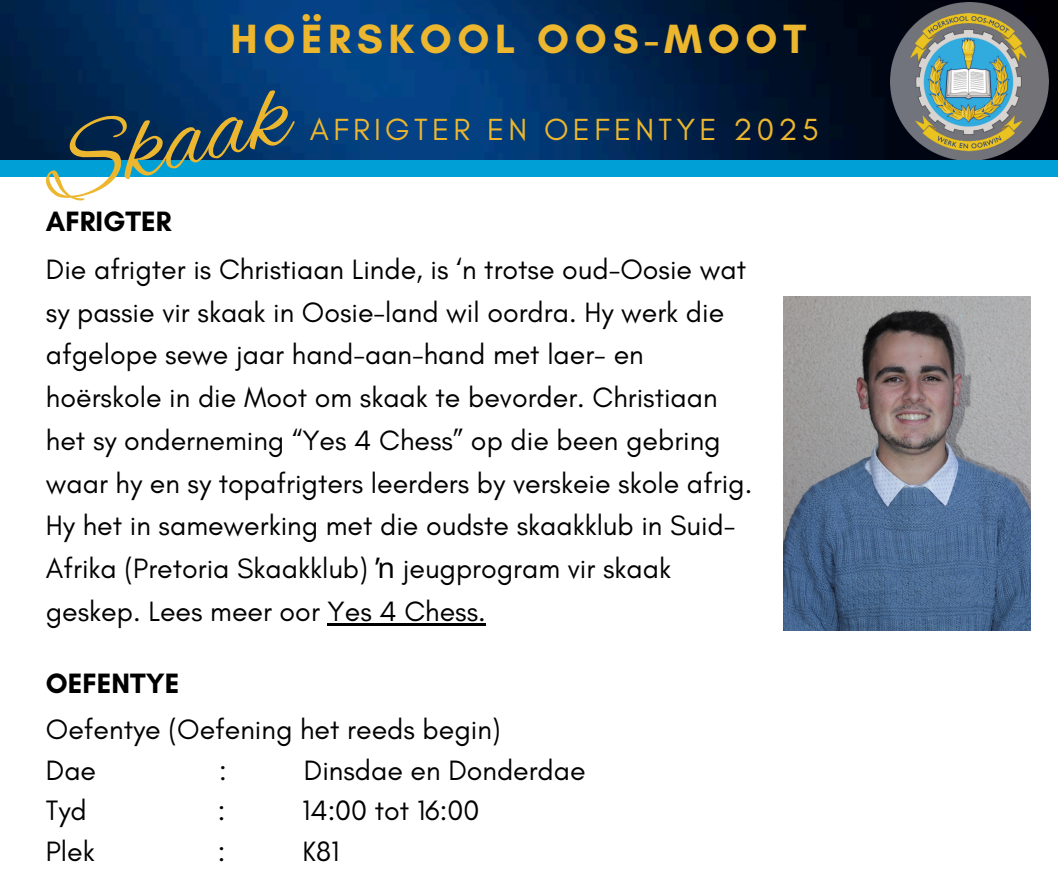
<style>
.page{position:relative;width:1058px;height:887px;background:#fff}
.page>*{position:absolute;margin:0;border:0;box-sizing:border-box;transform-origin:0 0}
.t1{font:105.6px "Alex Brush";color:#ecb62f}
.t2{font:700 41.7px "Glacial Indifference";letter-spacing:.135em;color:#ecb62f}
.t3{font:31.05px "Glacial Indifference";letter-spacing:.135em;color:#ecb62f}
.t4{font:28.5px/42.8px "Glacial Indifference";color:#000}
.t5{font:700 28.5px "Glacial Indifference";color:#000}
.s1{font-family:"Noto Sans"}
</style>
<div class="page">
<img style="left:0;top:0;width:1058px;height:163px">
<img style="left:890px;top:2px;width:158px;height:159px">
<div style="left:0;top:161px;width:1057px;height:16px;background:#009fd6"></div>
<hr style="left:327px;top:623px;width:159px;height:2px;background:#000">
<img style="left:783px;top:297px;width:247px;height:333px">
<p class="t2" style="left:230px;top:13px;width:577px">HOËRSKOOL OOS-MOOT</p>
<p class="t1" style="left:32px;top:111px;width:251px;rotate:-13deg">Skaak</p>
<p class="t3" style="left:310px;top:110px;width:510px">AFRIGTER EN OEFENTYE 2025</p>
<p class="t5" style="left:46px;top:204px;width:127px">AFRIGTER</p>
<h2 class="t4" style="left:46px;top:247px;width:708px">Die afrigter is Christiaan Linde, is ‘n trotse oud-Oosie wat sy passie vir skaak in Oosie-land wil oordra. Hy werk die afgelope sewe jaar hand-aan-hand met laer- en hoërskole in die Moot om skaak te bevorder. Christiaan het sy onderneming “Yes 4 Chess” op die been gebring waar hy en sy topafrigters leerders by verskeie skole afrig.<br>Hy het in samewerking met die oudste skaakklub in Suid-Afrika (Pretoria Skaakklub) <span class="s1">ŉ</span> jeugprogram vir skaak geskep. Lees meer oor Yes 4 Chess.</h2>
<h3 class="t5" style="left:46px;top:666px;width:135px">OEFENTYE</h3>
<p class="t4" style="left:46px;top:707px;width:456px">Oefentye (Oefening het reeds begin)</p>
<h1 class="t4" style="left:46px;top:748px;width:52px">Dae</h1>
<h1 class="t4" style="left:219px;top:748px;width:9px">:</h1>
<h1 class="t4" style="left:304px;top:748px;width:283px">Dinsdae en Donderdae</h1>
<p class="t4" style="left:46px;top:788px;width:42px">Tyd</p>
<p class="t4" style="left:218px;top:788px;width:9px">:</p>
<p class="t4" style="left:302px;top:788px;width:179px">14:00 tot 16:00</p>
<p class="t4" style="left:46px;top:829px;width:50px">Plek</p>
<p class="t4" style="left:218px;top:829px;width:9px">:</p>
<p class="t4" style="left:302px;top:829px;width:38px">K81</p>
</div>
